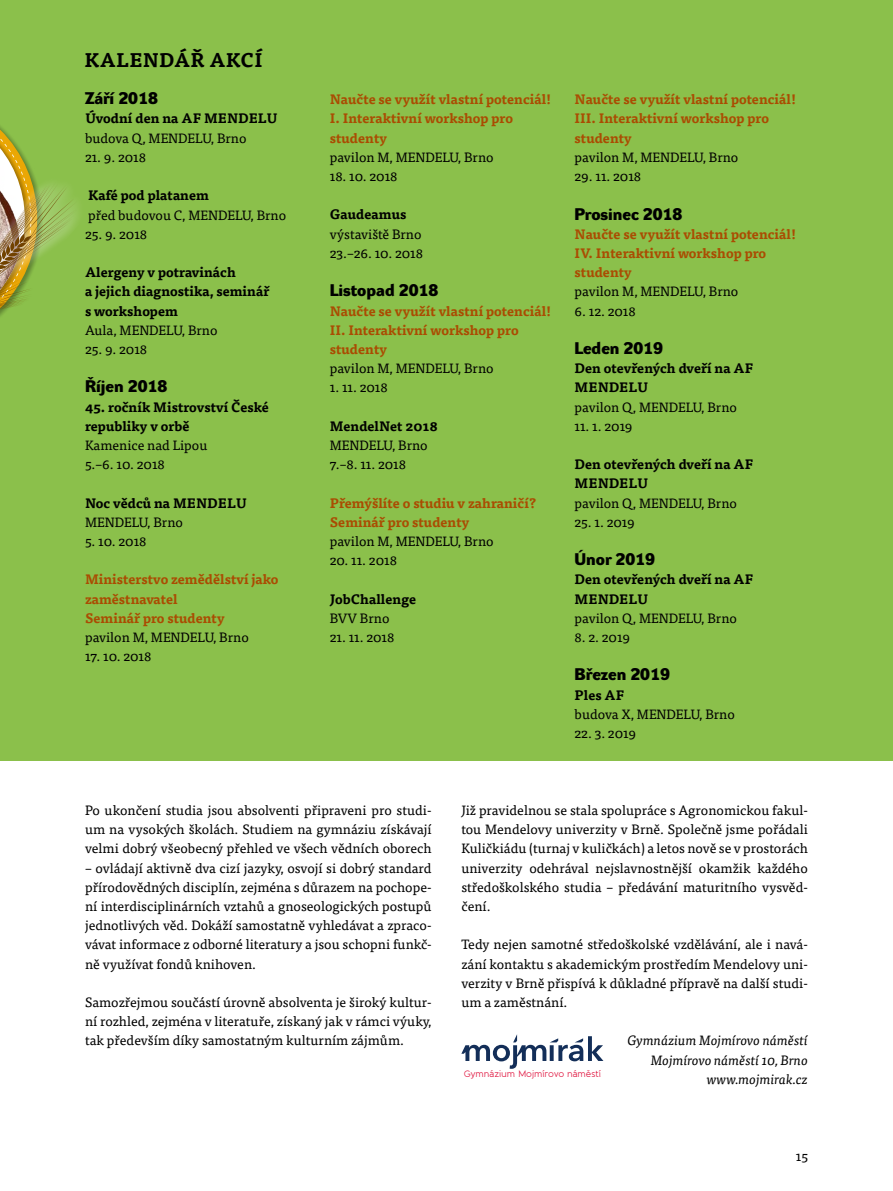
<style>
.page{position:relative;width:893px;height:1191px;background:#fff}
.page>*{position:absolute;margin:0;border:0;box-sizing:border-box;transform-origin:0 0}
.t1{font:700 19.5px "Tisa Pro";letter-spacing:.01em;color:#000}
.t2{font:700 16.5px "Dyna Grotesk DE";color:#000}
.t3{font:13.5px/19.2px "Tisa Pro";color:#000;text-align:justify}
.t4{font:700 13.5px/19.2px "Tisa Pro";color:#aa4c02}
.t5{font:700 13.5px/19.2px "Tisa Pro";color:#000}
.t6{font:italic 13.5px/19.2px "Tisa Pro";color:#000;text-align:right}
.t7{font:9.3px "Banda";letter-spacing:-.015em;color:#df103b}
</style>
<div class="page">
<div style="left:0;top:0;width:893px;height:760px;background:#8bc04b"></div>
<img style="left:0;top:126px;width:78px;height:190px">
<svg style="left:461px;top:1034px;width:142px;height:34px"></svg>
<h1 class="t1" style="left:84px;top:45px;width:180px">KALENDÁŘ AKCÍ</h1>
<p class="t2" style="left:85px;top:89px;width:74px">Září 2018</p>
<p class="t5" style="left:85px;top:108px;width:194px">Úvodní den na AF MENDELU</p>
<p class="t3" style="left:85px;top:128px;width:163px">budova Q, MENDELU, Brno</p>
<p class="t3" style="left:85px;top:147px;width:63px">21. 9. 2018</p>
<p class="t5" style="left:88px;top:185px;width:123px">Kafé pod platanem</p>
<p class="t3" style="left:88px;top:204px;width:200px">před budovou C, MENDELU, Brno</p>
<p class="t3" style="left:85px;top:223px;width:64px">25. 9. 2018</p>
<p class="t5" style="left:85px;top:262px;width:186px">Alergeny v potravinách<br>a jejich diagnostika, seminář s workshopem</p>
<p class="t3" style="left:85px;top:319px;width:134px">Aula, MENDELU, Brno</p>
<p class="t3" style="left:85px;top:339px;width:64px">25. 9. 2018</p>
<p class="t2" style="left:85px;top:377px;width:84px">Říjen 2018</p>
<p class="t5" style="left:85px;top:396px;width:185px">45. ročník Mistrovství České republiky v orbě</p>
<p class="t3" style="left:85px;top:435px;width:124px">Kamenice nad Lipou<br>5.–6. 10. 2018</p>
<p class="t5" style="left:85px;top:492px;width:163px">Noc vědců na MENDELU</p>
<p class="t3" style="left:85px;top:511px;width:99px">MENDELU, Brno</p>
<p class="t3" style="left:85px;top:531px;width:63px">5. 10. 2018</p>
<p class="t4" style="left:85px;top:569px;width:195px">Ministerstvo zemědělství jako zaměstnavatel<br>Seminář pro studenty</p>
<p class="t3" style="left:85px;top:627px;width:165px">pavilon M, MENDELU, Brno</p>
<p class="t3" style="left:85px;top:646px;width:68px">17. 10. 2018</p>
<p class="t4" style="left:330px;top:89px;width:223px">Naučte se využít vlastní potenciál!<br>I. Interaktivní workshop pro studenty</p>
<p class="t3" style="left:330px;top:147px;width:165px">pavilon M, MENDELU, Brno</p>
<p class="t3" style="left:330px;top:166px;width:69px">18. 10. 2018</p>
<p class="t5" style="left:330px;top:204px;width:78px">Gaudeamus</p>
<p class="t3" style="left:330px;top:223px;width:95px">výstaviště Brno<br>23.–26. 10. 2018</p>
<p class="t2" style="left:330px;top:281px;width:110px">Listopad 2018</p>
<p class="t4" style="left:330px;top:300px;width:223px">Naučte se využít vlastní potenciál!<br>II. Interaktivní workshop pro studenty</p>
<p class="t3" style="left:330px;top:358px;width:165px">pavilon M, MENDELU, Brno</p>
<p class="t3" style="left:330px;top:377px;width:59px">1. 11. 2018</p>
<p class="t5" style="left:330px;top:415px;width:110px">MendelNet 2018</p>
<p class="t3" style="left:330px;top:435px;width:99px">MENDELU, Brno<br>7.–8. 11. 2018</p>
<p class="t4" style="left:330px;top:492px;width:208px">Přemýšlíte o studiu v zahraničí?<br>Seminář pro studenty</p>
<p class="t3" style="left:330px;top:531px;width:165px">pavilon M, MENDELU, Brno</p>
<p class="t3" style="left:330px;top:550px;width:69px">20. 11. 2018</p>
<p class="t5" style="left:330px;top:588px;width:88px">JobChallenge</p>
<p class="t3" style="left:330px;top:607px;width:61px">BVV Brno</p>
<p class="t3" style="left:330px;top:627px;width:66px">21. 11. 2018</p>
<p class="t4" style="left:575px;top:89px;width:223px">Naučte se využít vlastní potenciál!<br>III. Interaktivní workshop pro studenty</p>
<p class="t3" style="left:575px;top:147px;width:165px">pavilon M, MENDELU, Brno</p>
<p class="t3" style="left:575px;top:166px;width:68px">29. 11. 2018</p>
<p class="t2" style="left:575px;top:204px;width:109px">Prosinec 2018</p>
<p class="t4" style="left:575px;top:223px;width:223px">Naučte se využít vlastní potenciál!<br>IV. Interaktivní workshop pro studenty</p>
<p class="t3" style="left:575px;top:281px;width:165px">pavilon M, MENDELU, Brno</p>
<p class="t3" style="left:575px;top:300px;width:63px">6. 12. 2018</p>
<p class="t2" style="left:575px;top:339px;width:90px">Leden 2019</p>
<p class="t5" style="left:575px;top:358px;width:180px">Den otevřených dveří na AF<br>MENDELU</p>
<p class="t3" style="left:575px;top:396px;width:164px">pavilon Q, MENDELU, Brno</p>
<p class="t3" style="left:575px;top:416px;width:59px">11. 1. 2019</p>
<p class="t5" style="left:575px;top:454px;width:180px">Den otevřených dveří na AF<br>MENDELU</p>
<p class="t3" style="left:575px;top:492px;width:164px">pavilon Q, MENDELU, Brno</p>
<p class="t3" style="left:575px;top:511px;width:62px">25. 1. 2019</p>
<p class="t2" style="left:575px;top:550px;width:82px">Únor 2019</p>
<p class="t5" style="left:575px;top:569px;width:180px">Den otevřených dveří na AF<br>MENDELU</p>
<p class="t3" style="left:575px;top:608px;width:164px">pavilon Q, MENDELU, Brno</p>
<p class="t3" style="left:575px;top:627px;width:57px">8. 2. 2019</p>
<p class="t2" style="left:575px;top:665px;width:97px">Březen 2019</p>
<p class="t5" style="left:575px;top:684px;width:51px">Ples AF</p>
<p class="t3" style="left:575px;top:704px;width:162px">budova X, MENDELU, Brno</p>
<p class="t3" style="left:575px;top:723px;width:63px">22. 3. 2019</p>
<p class="t3" style="left:85px;top:800px;width:348px">Po ukončení studia jsou absolventi připraveni pro studi&shy;um na vysokých školách. Studiem na gymnáziu získávají velmi dobrý všeobecný přehled ve všech vědních oborech</p>
<p class="t3" style="left:85px;top:857px;width:348px">– ovládají aktivně dva cizí jazyky, osvojí si dobrý standard přírodovědných disciplín, zejména s důrazem na pochope&shy;ní interdisciplinárních vztahů a gnoseologických postupů jednotlivých věd. Dokáží samostatně vyhledávat a zpraco&shy;vávat informace z odborné literatury a jsou schopni funkč&shy;ně využívat fondů knihoven.</p>
<p class="t3" style="left:85px;top:991px;width:348px">Samozřejmou součástí úrovně absolventa je široký kultur&shy;ní rozhled, zejména v literatuře, získaný jak v rámci výuky, tak především díky samostatným kulturním zájmům.</p>
<p class="t3" style="left:461px;top:799px;width:348px">Již pravidelnou se stala spolupráce s Agronomickou fakul&shy;tou Mendelovy univerzity v Brně. Společně jsme pořádali Kuličkiádu (turnaj v kuličkách) a letos nově se v prostorách univerzity odehrával nejslavnostnější okamžik každého středoškolského studia – předávání maturitního vysvěd&shy;čení.</p>
<p class="t3" style="left:461px;top:934px;width:348px">Tedy nejen samotné středoškolské vzdělávání, ale i navá&shy;zání kontaktu s akademickým prostředím Mendelovy uni&shy;verzity v Brně přispívá k důkladné přípravě na další studi&shy;um a zaměstnání.</p>
<p class="t6" style="left:627px;top:1030px;width:182px">Gymnázium Mojmírovo náměstí<br>Mojmírovo náměstí 10, Brno www.mojmirak.cz</p>
<p class="t7" style="left:464px;top:1068px;width:139px">Gymnázium Mojmírovo náměstí</p>
<p class="t3" style="left:796px;top:1145px;width:14px">15</p>
</div>
